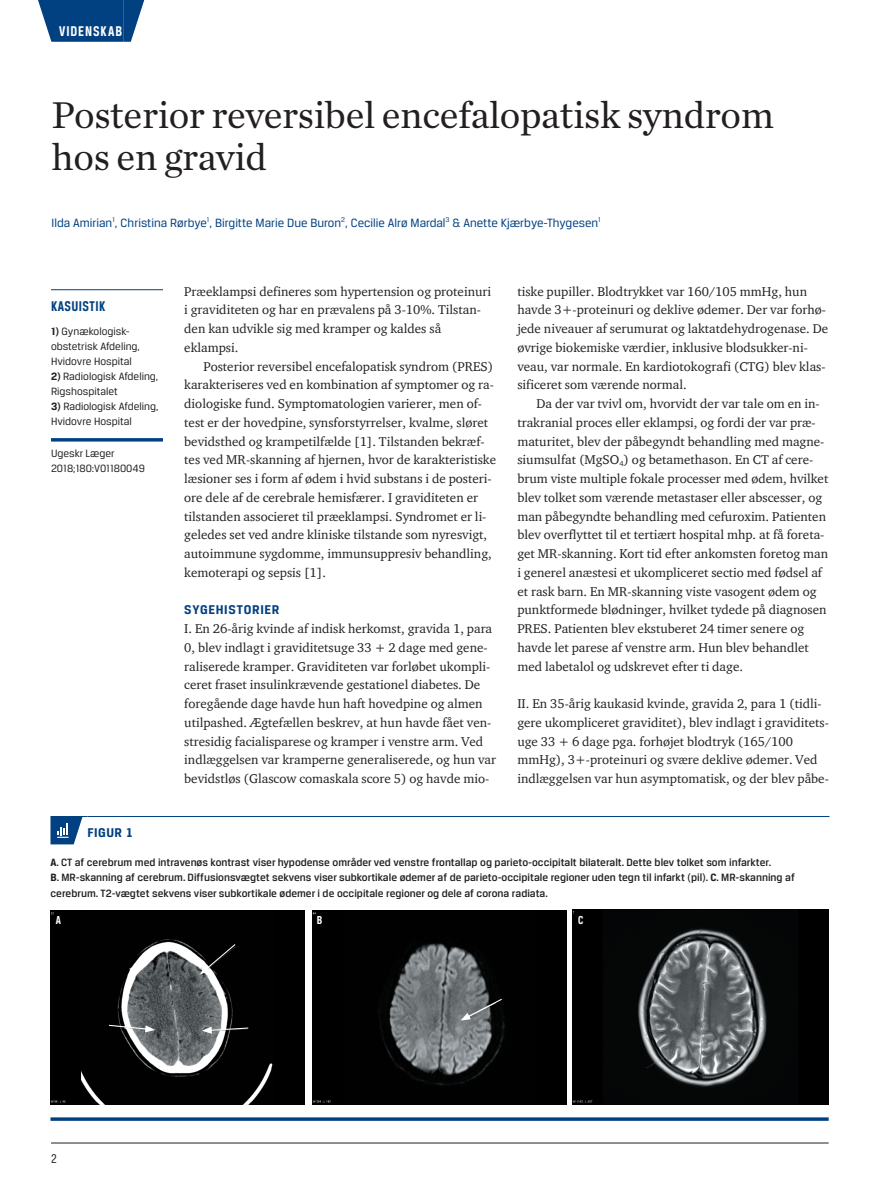
<style>
.page{position:relative;width:893px;height:1191px;background:#fff}
.page>*{position:absolute;margin:0;border:0;box-sizing:border-box;transform-origin:0 0}
.t1{font:39px/42px "Chronicle Text G1";letter-spacing:-.01em;color:#231f20}
.t2{font:700 15px "Breuer Condensed";letter-spacing:.065em;color:#fff}
.t3{font:700 15px "Breuer Condensed";letter-spacing:.03em;color:#014081}
.t4{font:700 13.5px "Breuer Text";letter-spacing:.045em;color:#014081}
.t5{font:13.5px "Breuer Condensed";color:#231f20}
.t6{font:13.05px/18.8px "ITC Charter Com";color:#231f20}
.t7{font:12.75px "Breuer Text";color:#014081}
.t8{font:700 12.3px "Breuer Condensed";color:#fff}
.t9{font:500 11.25px/15.8px "Breuer Text";color:#231f20}
.t10{font:11.25px/15px "Breuer Text";color:#231f20}
.s1{font-weight:700}
</style>
<div class="page">
<hr style="left:51px;top:1142px;width:778px;height:1px;background:#231f20">
<div style="left:59px;top:0;width:64px;height:42px;background:#014081"></div>
<svg style="left:38px;top:0;width:21px;height:42px"></svg>
<svg style="left:123px;top:0;width:21px;height:42px"></svg>
<hr style="left:51px;top:289px;width:112px;height:1px;background:#014081">
<hr style="left:51px;top:438px;width:112px;height:3px;background:#014081">
<hr style="left:50px;top:816px;width:37px;height:1px;background:#014081">
<hr style="left:87px;top:816px;width:742px;height:1px;background:#014081">
<svg style="left:50px;top:817px;width:32px;height:27px"></svg>
<img style="left:50px;top:910px;width:255px;height:194px">
<img style="left:312px;top:910px;width:255px;height:194px">
<img style="left:573px;top:910px;width:255px;height:194px">
<svg style="left:202px;top:1026px;width:47px;height:7px"></svg>
<svg style="left:108px;top:1024px;width:47px;height:8px"></svg>
<svg style="left:200px;top:943px;width:37px;height:31px"></svg>
<svg style="left:460px;top:997px;width:43px;height:23px"></svg>
<hr style="left:50px;top:1117px;width:779px;height:3px;background:#014081">
<p class="t2" style="left:59px;top:23px;width:65px">VIDENSKAB</p>
<h1 class="t1" style="left:52px;top:92px;width:724px">Posterior reversibel encefalopatisk syndrom hos en gravid</h1>
<p class="t7" style="left:52px;top:215px;width:551px">Ilda Amirian<sup>1</sup>, Christina Rørbye<sup>1</sup>, Birgitte Marie Due Buron<sup>2</sup>, Cecilie Alrø Mardal<sup>3</sup> &amp; Anette Kjærbye-Thygesen<sup>1</sup></p>
<p class="t3" style="left:51px;top:298px;width:56px">KASUISTIK</p>
<p class="t10" style="left:51px;top:324px;width:91px"><span class="s1">1)</span> Gynækologisk&shy;obstetrisk Afdeling,<br>Hvidovre Hospital</p>
<p class="t10" style="left:51px;top:369px;width:109px"><span class="s1">2)</span> Radiologisk Afdeling,<br>Rigshospitalet</p>
<p class="t10" style="left:51px;top:399px;width:109px"><span class="s1">3)</span> Radiologisk Afdeling,<br>Hvidovre Hospital</p>
<p class="t10" style="left:51px;top:445px;width:95px">Ugeskr Læger<br>2018;180:V01180049</p>
<p class="t6" style="left:184px;top:281px;width:308px">Præeklampsi defineres som hypertension og proteinuri i graviditeten og har en prævalens på 3-10%. Tilstan&shy;den kan udvikle sig med kramper og kaldes så eklampsi.</p>
<p class="t6" style="left:184px;top:356px;width:313px;text-indent:19px">Posterior reversibel encefalopatisk syndrom (PRES) karakteriseres ved en kombination af symptomer og ra&shy;diologiske fund. Symptomatologien varierer, men of&shy;test er der hovedpine, synsforstyrrelser, kvalme, sløret bevidsthed og krampetilfælde [1]. Tilstanden bekræf&shy;tes ved MR-skanning af hjernen, hvor de karakteristiske læsioner ses i form af ødem i hvid substans i de posteri&shy;ore dele af de cerebrale hemisfærer. I graviditeten er tilstanden associeret til præeklampsi. Syndromet er li&shy;geledes set ved andre kliniske tilstande som nyresvigt, autoimmune sygdomme, immunsuppresiv behandling, kemoterapi og sepsis [1].</p>
<p class="t4" style="left:184px;top:602px;width:97px">SYGEHISTORIER</p>
<p class="t6" style="left:184px;top:619px;width:313px">I. En 26-årig kvinde af indisk herkomst, gravida 1, para 0, blev indlagt i graviditetsuge 33 + 2 dage med gene&shy;raliserede kramper. Graviditeten var forløbet ukompli&shy;ceret fraset insulinkrævende gestationel diabetes. De foregående dage havde hun haft hovedpine og almen utilpashed. Ægtefællen beskrev, at hun havde fået ven&shy;stresidig facialisparese og kramper i venstre arm. Ved indlæggelsen var kramperne generaliserede, og hun var bevidstløs (Glascow comaskala score 5) og havde mio-</p>
<p class="t6" style="left:517px;top:281px;width:312px">tiske pupiller. Blodtrykket var 160/105 mmHg, hun havde 3+-proteinuri og deklive ødemer. Der var forhø&shy;jede niveauer af serumurat og laktatdehydrogenase. De øvrige biokemiske værdier, inklusive blodsukker-ni&shy;veau, var normale. En kardiotokografi (CTG) blev klas&shy;sificeret som værende normal.</p>
<p class="t6" style="left:517px;top:394px;width:312px;text-indent:19px">Da der var tvivl om, hvorvidt der var tale om en in&shy;trakranial proces eller eklampsi, og fordi der var præ&shy;maturitet, blev der påbegyndt behandling med magne&shy;siumsulfat (MgSO<sub>4</sub>) og betamethason. En CT af cere&shy;brum viste multiple fokale processer med ødem, hvilket blev tolket som værende metastaser eller abscesser, og man påbegyndte behandling med cefuroxim. Patienten blev overflyttet til et tertiært hospital mhp. at få foreta&shy;get MR-skanning. Kort tid efter ankomsten foretog man i generel anæstesi et ukompliceret sectio med fødsel af et rask barn. En MR-skanning viste vasogent ødem og punktformede blødninger, hvilket tydede på diagnosen PRES. Patienten blev ekstuberet 24 timer senere og havde let parese af venstre arm. Hun blev behandlet med labetalol og udskrevet efter ti dage.</p>
<p class="t6" style="left:517px;top:694px;width:313px">II. En 35-årig kaukasid kvinde, gravida 2, para 1 (tidli&shy;gere ukompliceret graviditet), blev indlagt i graviditets&shy;uge 33 + 6 dage pga. forhøjet blodtryk (165/100 mmHg), 3+-proteinuri og svære deklive ødemer. Ved indlæggelsen var hun asymptomatisk, og der blev påbe-</p>
<p class="t4" style="left:87px;top:825px;width:47px">Figur 1</p>
<p class="t9" style="left:50px;top:854px;width:746px"><span class="s1">A</span>. CT af cerebrum med intravenøs kontrast viser hypodense områder ved venstre frontallap og parieto-occipitalt bilateralt. Dette blev tolket som infarkter.<br><span class="s1">B</span>. MR-skanning af cerebrum. Diffusionsvægtet sekvens viser subkortikale ødemer af de parieto-occipitale regioner uden tegn til infarkt (pil). <span class="s1">C</span>. MR-skanning af cerebrum. T2-vægtet sekvens viser subkortikale ødemer i de occipitale regioner og dele af corona radiata.</p>
<p class="t8" style="left:56px;top:913px;width:6px">A</p>
<p class="t8" style="left:317px;top:913px;width:6px">B</p>
<p class="t8" style="left:578px;top:913px;width:7px">C</p>
<p class="t5" style="left:51px;top:1150px;width:7px">2</p>
</div>
